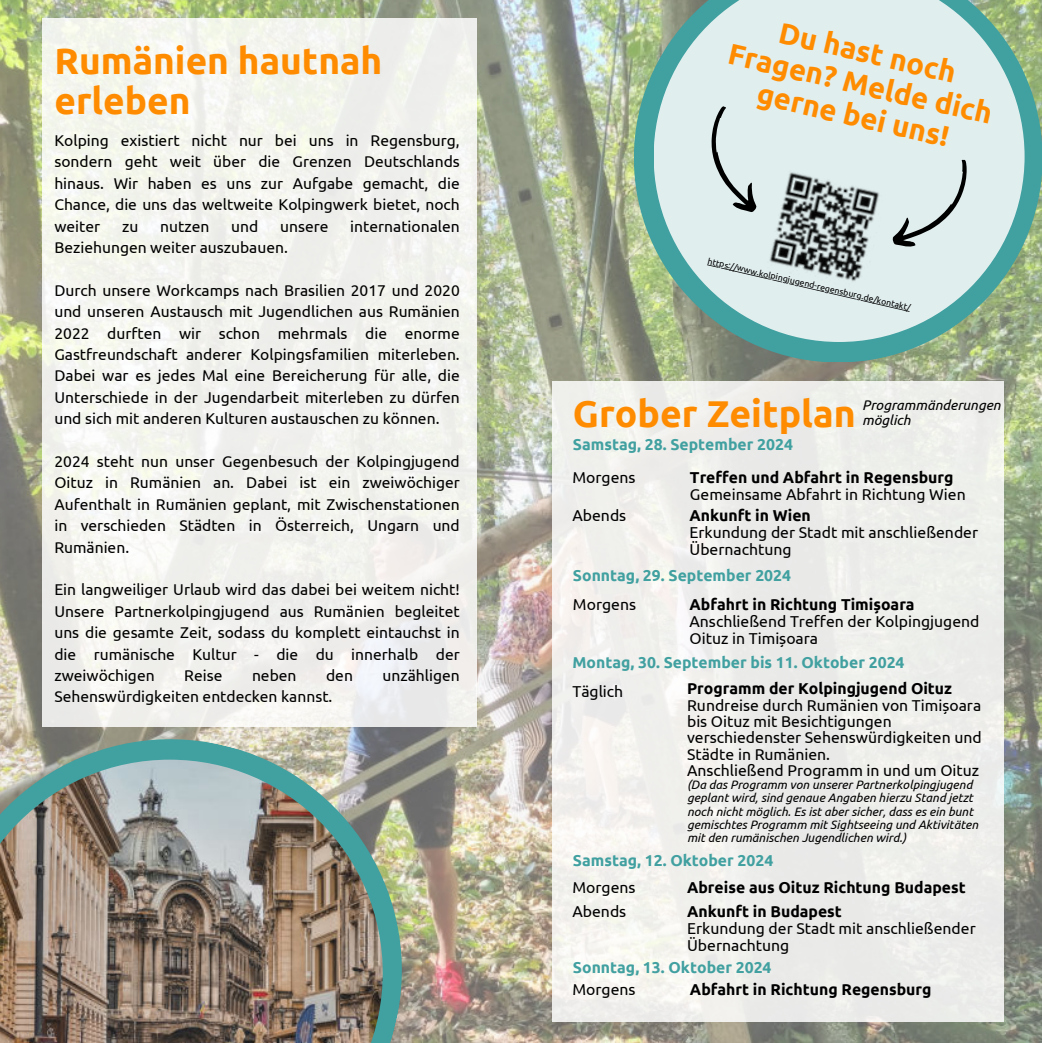
<style>
.page{position:relative;width:1042px;height:1043px;background:#fff}
.page>*{position:absolute;margin:0;border:0;box-sizing:border-box;transform-origin:0 0}
.t1{font:700 37.27px "Ubuntu";color:#ff8c00}
.t2{font:700 36.93px/40.1px "Ubuntu";color:#ff8c00}
.t3{font:700 29.22px/32.2px "Ubuntu";color:#ff8c00;text-align:center}
.t4{font:15.75px/16.3px "Ubuntu";color:#000}
.t5{font:700 15.75px "Ubuntu";color:#000}
.t6{font:700 15.75px "Ubuntu";color:#41a0a0}
.t7{font:15.58px/21.3px "Ubuntu";color:#000;text-align:justify}
.t8{font:italic 14px/15.2px "Ubuntu";color:#000}
.t9{font:italic 12.25px/13.3px "Ubuntu";color:#000}
.t10{font:8.75px "Ubuntu";color:#000}
</style>
<div class="page">
<img style="left:0;top:0;width:1041px;height:1042px">
<div style="left:42px;top:18px;width:434px;height:707px;background:#f2f3ed"></div>
<img style="left:0;top:715px;width:425px;height:327px">
<img style="left:0;top:759px;width:382px;height:283px">
<div style="left:551px;top:381px;width:452px;height:640px;background:#eeeeeb"></div>
<svg style="left:633px;top:0;width:408px;height:362px;background:#81ab8d"></svg>
<svg style="left:653px;top:0;width:371px;height:342px;background:#c4dcd7"></svg>
<svg style="left:710px;top:106px;width:46px;height:106px;background:#bfcaca"></svg>
<svg style="left:893px;top:159px;width:73px;height:88px;background:#c7d3d3"></svg>
<img style="left:755px;top:158px;width:138px;height:106px">
<svg style="left:706px;top:264px;width:203px;height:48px;background:#cfdfdf"></svg>
<h2 class="t2" style="left:54px;top:41px;width:329px">Rumänien hautnah erleben</h2>
<p class="t7" style="left:54px;top:129px;width:407px">Kolping existiert nicht nur bei uns in Regensburg, sondern geht weit über die Grenzen Deutschlands hinaus. Wir haben es uns zur Aufgabe gemacht, die Chance, die uns das weltweite Kolpingwerk bietet, noch weiter</p>
<p class="t7" style="left:122px;top:215px;width:18px">zu</p>
<p class="t7" style="left:160px;top:215px;width:51px">nutzen</p>
<p class="t7" style="left:231px;top:215px;width:29px">und</p>
<p class="t7" style="left:280px;top:215px;width:50px">unsere</p>
<p class="t7" style="left:350px;top:215px;width:111px">internationalen</p>
<p class="t7" style="left:54px;top:236px;width:235px">Beziehungen weiter auszubauen.</p>
<p class="t7" style="left:54px;top:279px;width:407px">Durch unsere Workcamps nach Brasilien 2017 und 2020 und unseren Austausch mit Jugendlichen aus Rumänien 2022 durften wir schon mehrmals die enorme Gastfreundschaft anderer Kolpingsfamilien miterleben.<br>Dabei war es jedes Mal eine Bereicherung für alle, die Unterschiede in der Jugendarbeit miterleben zu dürfen und sich mit anderen Kulturen austauschen zu können.</p>
<p class="t7" style="left:54px;top:450px;width:407px">2024 steht nun unser Gegenbesuch der Kolpingjugend Oituz in Rumänien an. Dabei ist ein zweiwöchiger Aufenthalt in Rumänien geplant, mit Zwischenstationen in verschieden Städten in Österreich, Ungarn und Rumänien.</p>
<p class="t7" style="left:54px;top:578px;width:407px">Ein langweiliger Urlaub wird das dabei bei weitem nicht!<br>Unsere Partnerkolpingjugend aus Rumänien begleitet uns die gesamte Zeit, sodass du komplett eintauchst in die rumänische Kultur - die du innerhalb der zweiwöchigen</p>
<p class="t7" style="left:184px;top:664px;width:40px">Reise</p>
<p class="t7" style="left:252px;top:664px;width:46px">neben</p>
<p class="t7" style="left:326px;top:664px;width:28px">den</p>
<p class="t7" style="left:382px;top:664px;width:79px">unzähligen</p>
<p class="t7" style="left:54px;top:685px;width:279px">Sehenswürdigkeiten entdecken kannst.</p>
<h3 class="t3" style="left:739px;top:6px;width:272px;rotate:13deg">Du hast noch<br>Fragen? Melde dich gerne bei uns!</h3>
<p class="t10" style="left:709px;top:255px;width:209px;rotate:13deg">https://www.kolpingjugend-regensburg.de/kontakt/</p>
<h1 class="t1" style="left:573px;top:391px;width:284px">Grober Zeitplan</h1>
<p class="t6" style="left:573px;top:434px;width:221px">Samstag, 28. September 2024</p>
<p class="t4" style="left:572px;top:468px;width:65px">Morgens</p>
<p class="t5" style="left:689px;top:467px;width:265px">Treffen und Abfahrt in Regensburg</p>
<p class="t4" style="left:689px;top:485px;width:277px">Gemeinsame Abfahrt in Richtung Wien</p>
<p class="t8" style="left:861px;top:397px;width:140px">Programmänderungen möglich</p>
<p class="t4" style="left:572px;top:506px;width:55px">Abends</p>
<p class="t5" style="left:689px;top:506px;width:123px">Ankunft in Wien</p>
<p class="t4" style="left:689px;top:523px;width:290px;line-height:17px">Erkundung der Stadt mit anschließender<br>Übernachtung</p>
<p class="t6" style="left:573px;top:565px;width:219px">Sonntag, 29. September 2024</p>
<p class="t4" style="left:573px;top:595px;width:65px">Morgens</p>
<p class="t5" style="left:689px;top:594px;width:227px">Abfahrt in Richtung Timișoara</p>
<p class="t4" style="left:689px;top:612px;width:291px;line-height:17.2px">Anschließend Treffen der Kolpingjugend<br>Oituz in Timișoara</p>
<p class="t6" style="left:572px;top:652px;width:333px">Montag, 30. September bis 11. Oktober 2024</p>
<p class="t4" style="left:572px;top:682px;width:52px">Täglich</p>
<p class="t5" style="left:687px;top:678px;width:266px">Programm der Kolpingjugend Oituz</p>
<p class="t4" style="left:687px;top:696px;width:296px">Rundreise durch Rumänien von Timișoara bis Oituz mit Besichtigungen verschiedenster Sehenswürdigkeiten und Städte in Rumänien.<br>Anschließend Programm in und um Oituz</p>
<p class="t9" style="left:687px;top:777px;width:292px">(Da das Programm von unserer Partnerkolpingjugend geplant wird, sind genaue Angaben hierzu Stand jetzt noch nicht möglich. Es ist aber sicher, dass es ein bunt gemischtes Programm mit Sightseeing und Aktivitäten mit den rumänischen Jugendlichen wird.)</p>
<p class="t6" style="left:573px;top:851px;width:202px">Samstag, 12. Oktober 2024</p>
<p class="t4" style="left:572px;top:878px;width:65px">Morgens</p>
<p class="t5" style="left:687px;top:877px;width:280px">Abreise aus Oituz Richtung Budapest</p>
<p class="t4" style="left:572px;top:902px;width:55px">Abends</p>
<p class="t5" style="left:687px;top:901px;width:156px">Ankunft in Budapest</p>
<p class="t4" style="left:687px;top:918px;width:290px;line-height:17.2px">Erkundung der Stadt mit anschließender<br>Übernachtung</p>
<p class="t6" style="left:573px;top:957px;width:200px">Sonntag, 13. Oktober 2024</p>
<p class="t4" style="left:572px;top:980px;width:65px">Morgens</p>
<p class="t5" style="left:689px;top:979px;width:243px">Abfahrt in Richtung Regensburg</p>
</div>
